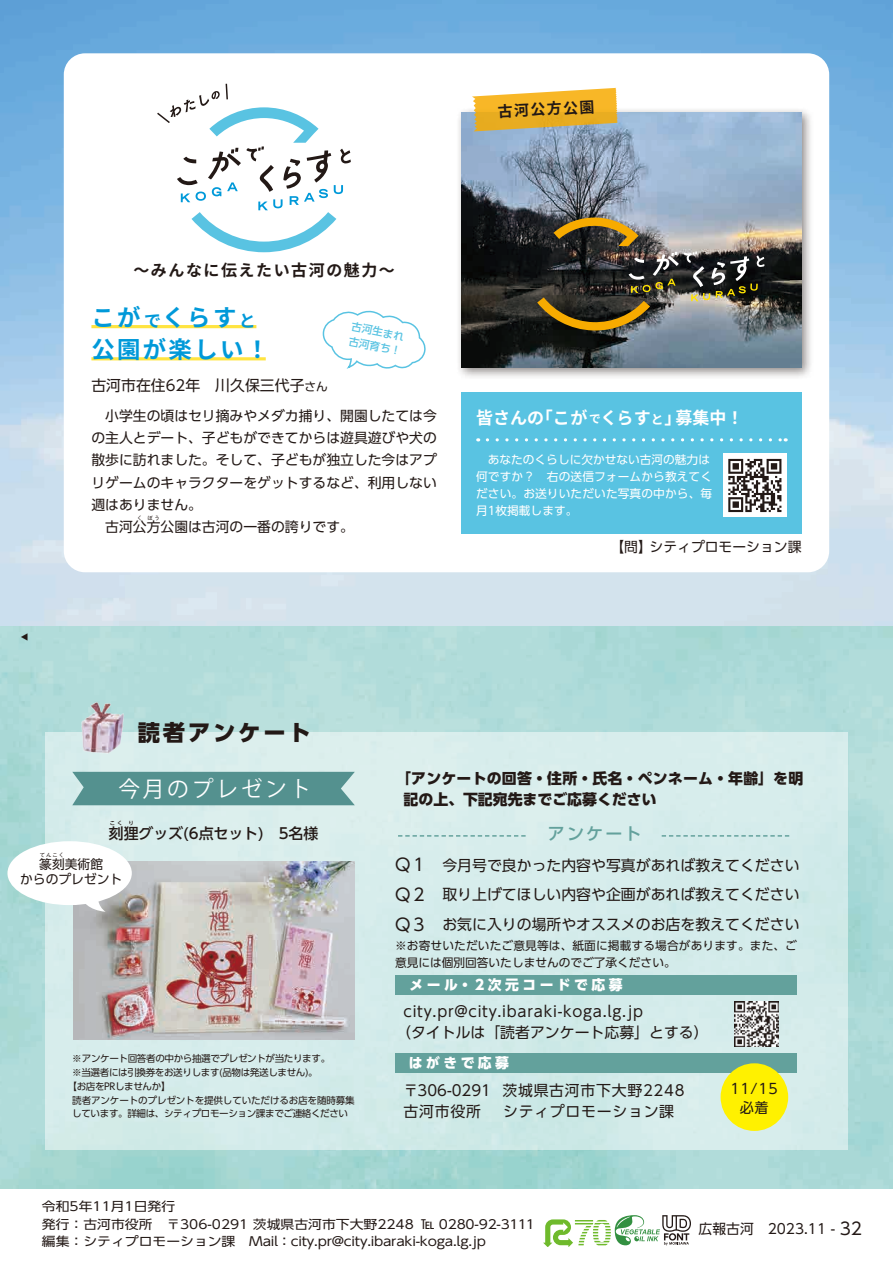
<style>
.page{position:relative;width:893px;height:1263px;background:#fff}
.page>*{position:absolute;margin:0;border:0;box-sizing:border-box;transform-origin:0 0}
.t1{font:700 23.4px/32px "Noto Sans JP";letter-spacing:.1em;color:#0099d9}
.t2{font:800 22.35px "UD Shin Go Pro";letter-spacing:.125em;color:#231916}
.t3{font:22.05px "Tsuku A Rd Gothic Bold 83 pv RKSJ H";letter-spacing:.125em;color:#fff}
.t4{font:700 16.95px "Noto Sans JP";color:#fff}
.t5{font:500 16.95px "UD Shin Go Pro";letter-spacing:.125em;color:#63a19c}
.t6{font:700 15.9px "Noto Sans JP";letter-spacing:.1em;color:#231916}
.t7{font:14.85px/29.7px "UD Shin Go Pro";color:#231916;text-align:justify}
.t8{font:14.85px/21.3px "UD Shin Go Pro";letter-spacing:.05em;color:#231916}
.t9{font:800 14.85px/21.3px "UD Shin Go Pro";letter-spacing:.015em;color:#231916}
.t10{font:500 14.85px "UD Shin Go Pro";color:#231916}
.t11{font:700 14.85px "Noto Sans JP";color:#231916}
.t12{font:14.1px/18px "UD Shin Go Pro";color:#231916;text-align:center}
.t13{font:13.8px/22.4px "UD Shin Go Pro";color:#231916}
.t14{font:800 13.8px "UD Shin Go Pro";letter-spacing:.25em;color:#fff}
.t15{font:12.75px "UD Shin Go Pro";color:#231916}
.t16{font:12.45px/18.8px "UD Shin Go Pro";color:#231916;scale:1.11 1}
.t17{font:11.7px/17px "UD Shin Go Pro";letter-spacing:.01em;color:#fff}
.t18{font:11.7px/17px "UD Shin Go Pro";letter-spacing:.01em;color:#231916}
.t19{font:500 10.65px/14.9px "UD Shin Go Pro";color:#59c3e2}
.t20{font:9.6px "UD Shin Go Pro";letter-spacing:-.04em;color:#231916}
.t21{font:9.6px "UD Shin Go Pro";letter-spacing:-.015em;color:#231916}
.t22{font:300 7.95px "UD Shin Go Pro";color:#231916;scale:1.33 1}
.t23{font:5.25px "UD Shin Go Pro";letter-spacing:.2em;color:#231916}
.t24{font:500 5.25px "UD Shin Go Pro";color:#231916}
.s1{font-size:16.95px}
.s2{font-size:11.7px}
.s3{font-size:12.75px}
</style>
<div class="page">
<div style="left:45px;top:732px;width:803px;height:417px;background:#d5ecec"></div>
<img style="left:0;top:0;width:893px;height:626px">
<div style="left:64px;top:53px;width:765px;height:519px;background:#fff;border-radius:21px"></div>
<div style="left:461px;top:392px;width:340px;height:142px;background:#59c3e2"></div>
<div style="left:723px;top:454px;width:64px;height:63px;background:#fff"></div>
<svg style="left:728px;top:459px;width:53px;height:53px"></svg>
<svg style="left:487px;top:438px;width:299px;height:3px"></svg>
<svg style="left:157px;top:83px;width:194px;height:169px"></svg>
<svg style="left:323px;top:311px;width:102px;height:58px"></svg>
<hr style="left:91px;top:357px;width:175px;height:3px;background:#ffe440">
<hr style="left:91px;top:325px;width:165px;height:3px;background:#ffe440">
<img style="left:73px;top:861px;width:282px;height:179px">
<svg style="left:7px;top:841px;width:125px;height:71px"></svg>
<div style="left:455px;top:107px;width:359px;height:273px;background:#231916;opacity:.5"></div>
<img style="left:461px;top:113px;width:340px;height:255px">
<img style="left:537px;top:217px;width:227px;height:114px">
<svg style="left:472px;top:88px;width:146px;height:43px;background:#e8b94c"></svg>
<svg style="left:543px;top:1215px;width:148px;height:31px"></svg>
<img style="left:80px;top:701px;width:46px;height:53px">
<div style="left:395px;top:1053px;width:402px;height:19px;background:#63a19c"></div>
<div style="left:395px;top:975px;width:402px;height:20px;background:#63a19c"></div>
<svg style="left:398px;top:835px;width:128px;height:2px"></svg>
<svg style="left:662px;top:835px;width:127px;height:2px"></svg>
<div style="left:721px;top:1063px;width:67px;height:68px;background:#fff100;border-radius:50%"></div>
<div style="left:72px;top:772px;width:283px;height:33px;background:#54918f"></div>
<img style="left:734px;top:1002px;width:44px;height:44px">
<p class="t22" style="left:20px;top:630px;width:8px">◀</p>
<p class="t11" style="left:497px;top:103px;width:98px;rotate:-3deg">古河公方公園</p>
<p class="t6" style="left:133px;top:261px;width:263px">～みんなに伝えたい古河の魅力～</p>
<h1 class="t1" style="left:91px;top:302px;width:179px">こが<span class="s1">で</span>くらす<span class="s1">と</span>公園が楽しい！</h1>
<p class="t7" style="left:91px;top:370px;width:238px">古河市在住62年　川久保三代子<span class="s2">さん</span></p>
<p class="t19" style="left:353px;top:319px;width:55px;rotate:11deg">古河生まれ古河育ち！</p>
<p class="t13" style="left:91px;top:404px;width:347px">　小学生の頃はセリ摘みやメダカ捕り、開園したては今の主人とデート、子どもができてからは遊具遊びや犬の散歩に訪れました。そして、子どもが独立した今はアプリゲームのキャラクターをゲットするなど、利用しない週はありません。<br>　古河公方公園は古河の一番の誇りです。</p>
<p class="t23" style="left:137px;top:513px;width:7px">く</p>
<p class="t23" style="left:147px;top:513px;width:14px">ぼう</p>
<p class="t4" style="left:476px;top:408px;width:269px">皆さんの「こが<span class="s2">で</span>くらす<span class="s3">と</span>」募集中！</p>
<p class="t17" style="left:476px;top:451px;width:237px">　あなたのくらしに欠かせない古河の魅力は何ですか？　右の送信フォームから教えてください。お送りいただいた写真の中から、毎月1枚掲載します。</p>
<p class="t13" style="left:610px;top:535px;width:193px">【問】シティプロモーション課</p>
<h2 class="t2" style="left:138px;top:714px;width:175px">読者アンケート</h2>
<h3 class="t3" style="left:118px;top:776px;width:195px">今月のプレゼント</h3>
<p class="t24" style="left:110px;top:818px;width:14px">こく</p>
<p class="t24" style="left:128px;top:818px;width:7px">り</p>
<p class="t10" style="left:109px;top:821px;width:211px">刻狸グッズ(6点セット)　5名様</p>
<p class="t9" style="left:404px;top:767px;width:401px;text-indent:-7px">「アンケートの回答・住所・氏名・ペンネーム・年齢」を明記の上、下記宛先までご応募ください</p>
<p class="t5" style="left:548px;top:820px;width:95px">アンケート</p>
<p class="t23" style="left:40px;top:851px;width:26px">てんこく</p>
<p class="t15" style="left:20px;top:868px;width:104px">からのプレゼント</p>
<p class="t15" style="left:39px;top:853px;width:65px">篆刻美術館</p>
<p class="t7" style="left:395px;top:849px;width:406px"><span class="s1">Q１</span> 今月号で良かった内容や写真があれば教えてください<span class="s1">Q２</span> 取り上げてほしい内容や企画があれば教えてください<span class="s1">Q３</span> お気に入りの場所やオススメのお店を教えてください</p>
<p class="t18" style="left:395px;top:937px;width:403px">※お寄せいただいたご意見等は、紙面に掲載する場合があります。また、ご意見には個別回答いたしませんのでご了承ください。</p>
<p class="t14" style="left:410px;top:974px;width:214px">メール・2次元コードで応募</p>
<p class="t8" style="left:396px;top:1000px;width:314px;text-indent:7px">city.pr@city.ibaraki-koga.lg.jp<br>（タイトルは「読者アンケート応募」とする）</p>
<p class="t20" style="left:72px;top:1051px;width:259px">※アンケート回答者の中から抽選でプレゼントが当たります。</p>
<p class="t20" style="left:72px;top:1064px;width:247px">※当選者には引換券をお送りします(品物は発送しません)。</p>
<p class="t20" style="left:68px;top:1078px;width:105px">【お店をPRしませんか】</p>
<p class="t21" style="left:72px;top:1092px;width:284px">読者アンケートのプレゼントを提供していただけるお店を随時募集</p>
<p class="t20" style="left:72px;top:1106px;width:277px">しています。詳細は、シティプロモーション課までご連絡ください</p>
<p class="t14" style="left:409px;top:1051px;width:102px">はがきで応募</p>
<p class="t8" style="left:404px;top:1079px;width:282px">〒306-0291 茨城県古河市下大野2248古河市役所　 シティプロモーション課</p>
<p class="t12" style="left:731px;top:1080px;width:49px">11/15必着</p>
<p class="t16" style="left:42px;top:1196px;width:446px">令和5年11月1日発行<br>発行：古河市役所　〒306-0291 茨城県古河市下大野2248 ℡ 0280-92-3111</p>
<p class="t16" style="left:42px;top:1232px;width:401px">編集：シティプロモーション課　Mail：city.pr@city.ibaraki-koga.lg.jp</p>
<p class="t13" style="left:699px;top:1217px;width:165px">広報古河　2023.11 - <span class="s1">32</span></p>
</div>
